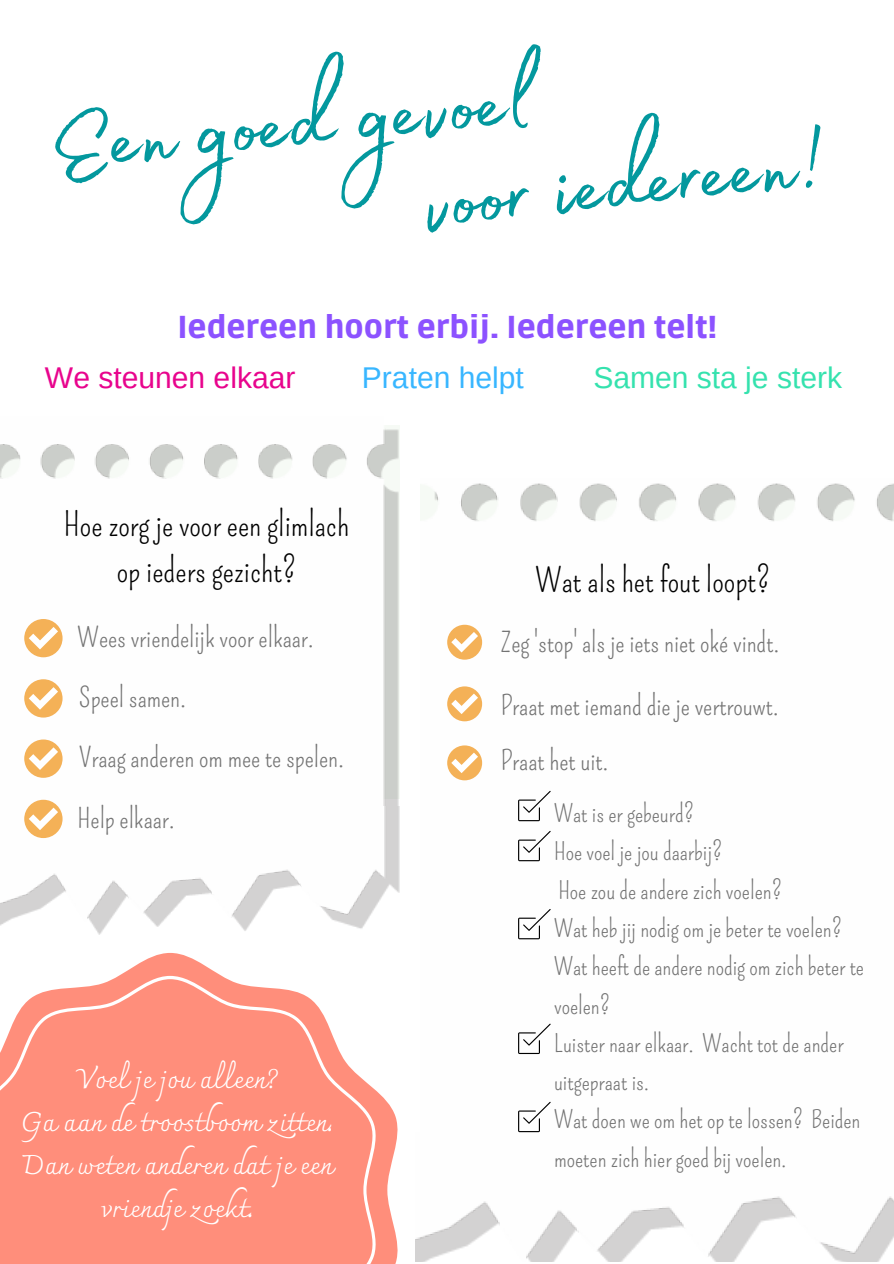
<style>
.page{position:relative;width:894px;height:1264px;background:#fff}
.page>*{position:absolute;margin:0;border:0;box-sizing:border-box;transform-origin:0 0}
.t1{font:118.65px "Madelyn Fill";color:#03989e}
.t2{font:33px "Pompiere";color:#000}
.t3{font:900 31.5px "Ruda";color:#8c52ff}
.t4{font:30px "Arimo";color:#e8048d}
.t5{font:30px "Arimo";color:#35e2ae}
.t6{font:30px "Arimo";color:#38b6ff}
.t7{font:27px "Pompiere";color:#737373}
.t8{font:27px/42.8px "Charmonman";color:#fff;text-align:center}
.t9{font:24px/38.2px "Pompiere";color:#737373}
</style>
<div class="page">
<img style="left:433px;top:483px;width:460px;height:620px">
<div style="left:447px;top:624px;width:35px;height:35px;background:#f4b157;border-radius:50%"></div>
<svg style="left:451px;top:632px;width:27px;height:20px"></svg>
<div style="left:447px;top:686px;width:35px;height:35px;background:#f4b157;border-radius:50%"></div>
<svg style="left:451px;top:693px;width:27px;height:21px"></svg>
<div style="left:447px;top:745px;width:35px;height:35px;background:#f4b157;border-radius:50%"></div>
<svg style="left:451px;top:752px;width:27px;height:21px"></svg>
<img style="left:0;top:428px;width:400px;height:506px">
<div style="left:24px;top:619px;width:39px;height:38px;background:#f4b157;border-radius:50%"></div>
<svg style="left:29px;top:627px;width:29px;height:22px"></svg>
<div style="left:24px;top:679px;width:39px;height:38px;background:#f4b157;border-radius:50%"></div>
<svg style="left:29px;top:687px;width:29px;height:22px"></svg>
<div style="left:24px;top:739px;width:39px;height:38px;background:#f4b157;border-radius:50%"></div>
<svg style="left:29px;top:747px;width:29px;height:23px"></svg>
<svg style="left:518px;top:790px;width:32px;height:31px"></svg>
<svg style="left:518px;top:830px;width:32px;height:31px"></svg>
<svg style="left:518px;top:908px;width:32px;height:31px"></svg>
<svg style="left:518px;top:1023px;width:32px;height:31px"></svg>
<div style="left:24px;top:799px;width:39px;height:39px;background:#f4b157;border-radius:50%"></div>
<svg style="left:29px;top:807px;width:29px;height:23px"></svg>
<img style="left:415px;top:1132px;width:478px;height:129px">
<svg style="left:518px;top:1101px;width:32px;height:31px"></svg>
<svg style="left:120px;top:953px;width:278px;height:310px"></svg>
<svg style="left:0;top:975px;width:377px;height:288px;background:#ff9887"></svg>
<p class="t1" style="left:40px;top:58px;width:490px;rotate:-6deg">Een goed gevoel</p>
<p class="t1" style="left:415px;top:113px;width:403px;rotate:-6deg">voor iedereen!</p>
<p class="t3" style="left:177px;top:309px;width:541px">Iedereen hoort erbij. Iedereen telt!</p>
<p class="t4" style="left:45px;top:360px;width:252px">We steunen elkaar</p>
<p class="t6" style="left:362px;top:360px;width:163px">Praten helpt</p>
<p class="t5" style="left:593px;top:360px;width:250px">Samen sta je sterk</p>
<p class="t2" style="left:64px;top:505px;width:287px">Hoe zorg je voor een glimlach</p>
<p class="t2" style="left:117px;top:551px;width:181px">op ieders gezicht?</p>
<p class="t7" style="left:77px;top:621px;width:238px">Wees vriendelijk voor elkaar.</p>
<p class="t7" style="left:79px;top:682px;width:108px">Speel samen.</p>
<p class="t7" style="left:79px;top:742px;width:266px">Vraag anderen om mee te spelen.</p>
<p class="t7" style="left:77px;top:802px;width:99px">Help elkaar.</p>
<p class="t8" style="left:77px;top:1057px;width:202px">Voel je jou alleen?</p>
<p class="t8" style="left:21px;top:1100px;width:314px">Ga aan de troostboom zitten.</p>
<p class="t8" style="left:22px;top:1143px;width:312px">Dan weten anderen dat je een vriendje zoekt.</p>
<p class="t2" style="left:535px;top:561px;width:236px">Wat als het fout loopt?</p>
<p class="t7" style="left:500px;top:626px;width:280px">Zeg 'stop' als je iets niet oké vindt.</p>
<p class="t7" style="left:500px;top:690px;width:279px">Praat met iemand die je vertrouwt.</p>
<p class="t7" style="left:500px;top:745px;width:109px">Praat het uit.</p>
<p class="t9" style="left:554px;top:794px;width:141px">Wat is er gebeurd?</p>
<p class="t9" style="left:554px;top:833px;width:170px">Hoe voel je jou daarbij?</p>
<p class="t9" style="left:558px;top:871px;width:225px">Hoe zou de andere zich voelen?</p>
<p class="t9" style="left:554px;top:909px;width:289px">Wat heb jij nodig om je beter te voelen?</p>
<p class="t9" style="left:554px;top:948px;width:311px">Wat heeft de andere nodig om zich beter te voelen?</p>
<p class="t9" style="left:554px;top:1024px;width:291px">Luister naar elkaar. Wacht tot de ander uitgepraat is.</p>
<p class="t9" style="left:554px;top:1101px;width:308px">Wat doen we om het op te lossen? Beiden moeten zich hier goed bij voelen.</p>
</div>
